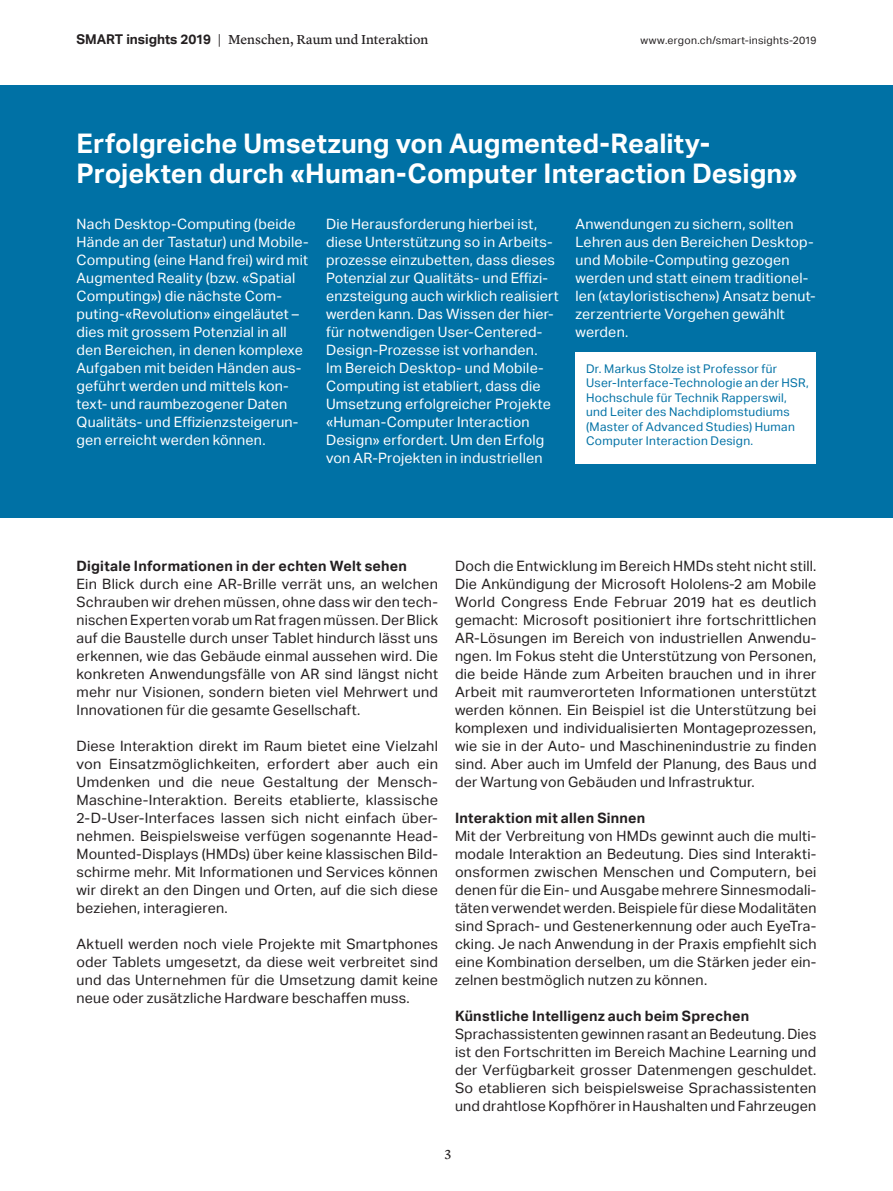
<style>
.page{position:relative;width:893px;height:1191px;background:#fff}
.page>*{position:absolute;margin:0;border:0;box-sizing:border-box;transform-origin:0 0}
.t1{font:700 27px/30px "Aktiv Grotesk";color:#fff}
.t2{font:14.25px/18px "Aktiv Grotesk";letter-spacing:.015em;color:#231f20;text-align:justify}
.t3{font:14.25px/18px "Aktiv Grotesk";letter-spacing:.015em;color:#fff}
.t4{font:700 14.25px "Aktiv Grotesk";letter-spacing:.015em;color:#231f20}
.t5{font:13.5px "Lyon Text Regular No.2";color:#231f20}
.t6{font:12px/14.4px "Aktiv Grotesk";letter-spacing:.02em;color:#0071a5}
.t7{font:10.5px "Aktiv Grotesk";letter-spacing:.03em;color:#231f20}
.s1{font-family:"Aktiv Grotesk";font-weight:700}
</style>
<div class="page">
<div style="left:0;top:85px;width:893px;height:432px;background:#0071a5"></div>
<div style="left:575px;top:352px;width:241px;height:111px;background:#fff"></div>
<p class="t5" style="left:77px;top:29px;width:353px"><span class="s1">SMART insights 2019</span> | Menschen, Raum und Interaktion</p>
<p class="t7" style="left:641px;top:34px;width:177px">www.ergon.ch/smart-insights-2019</p>
<h1 class="t1" style="left:77px;top:129px;width:722px">Erfolgreiche Umsetzung von Augmented-Reality-<br>Projekten durch «Human-Computer Interaction Design»</h1>
<p class="t3" style="left:77px;top:215px;width:234px">Nach Desktop-Computing (beide<br>Hände an der Tastatur) und Mobile-<br>Computing (eine Hand frei) wird mit<br>Augmented Reality (bzw. «Spatial<br>Computing») die nächste Com&shy;puting-«Revolution» eingeläutet – dies mit grossem Potenzial in all den Bereichen, in denen komplexe<br>Aufgaben mit beiden Händen aus&shy;geführt werden und mittels kon&shy;text- und raumbezogener Daten<br>Qualitäts- und Effizienzsteigerun&shy;gen erreicht werden können.</p>
<p class="t3" style="left:326px;top:215px;width:234px">Die Herausforderung hierbei ist, diese Unterstützung so in Arbeits&shy;prozesse einzubetten, dass dieses Potenzial zur Qualitäts- und Effizi&shy;enzsteigung auch wirklich realisiert werden kann. Das Wissen der hier&shy;für notwendigen User-Centered-Design-Prozesse ist vorhanden.<br>Im Bereich Desktop- und Mobile-Computing ist etabliert, dass die Umsetzung erfolgreicher Projekte «Human-Computer Interaction Design» erfordert. Um den Erfolg von AR-Projekten in industriellen</p>
<p class="t3" style="left:575px;top:215px;width:242px">Anwendungen zu sichern, sollten<br>Lehren aus den Bereichen Desktop&shy;und Mobile-Computing gezogen werden und statt einem traditionel&shy;len («tayloristischen») Ansatz benut&shy;zerzentrierte Vorgehen gewählt werden.</p>
<p class="t6" style="left:586px;top:362px;width:224px">Dr. Markus Stolze ist Professor für User-Interface-Technologie an der HSR, Hochschule für Technik Rapperswil, und Leiter des Nachdiplomstudiums (Master of Advanced Studies) Human Computer Interaction Design.</p>
<p class="t4" style="left:77px;top:558px;width:332px">Digitale Informationen in der echten Welt sehen</p>
<p class="t2" style="left:77px;top:575px;width:363px">Ein Blick durch eine AR-Brille verrät uns, an welchen Schrauben wir drehen müssen, ohne dass wir den tech&shy;nischen Experten vorab um Rat fragen müssen. Der Blick auf die Baustelle durch unser Tablet hindurch lässt uns erkennen, wie das Gebäude einmal aussehen wird. Die konkreten Anwendungsfälle von AR sind längst nicht mehr nur Visionen, sondern bieten viel Mehrwert und Innovationen für die gesamte Gesellschaft.</p>
<p class="t2" style="left:77px;top:737px;width:363px">Diese Interaktion direkt im Raum bietet eine Vielzahl von Einsatzmöglichkeiten, erfordert aber auch ein Umdenken und die neue Gestaltung der Mensch-Maschine-Interaktion. Bereits etablierte, klassische 2-D-User-Interfaces lassen sich nicht einfach über&shy;nehmen. Beispielsweise verfügen sogenannte Head-Mounted-Displays (HMDs) über keine klassischen Bild&shy;schirme mehr. Mit Informationen und Services können wir direkt an den Dingen und Orten, auf die sich diese beziehen, interagieren.</p>
<p class="t2" style="left:77px;top:935px;width:363px">Aktuell werden noch viele Projekte mit Smartphones oder Tablets umgesetzt, da diese weit verbreitet sind und das Unternehmen für die Umsetzung damit keine neue oder zusätzliche Hardware beschaffen muss.</p>
<p class="t2" style="left:455px;top:557px;width:363px">Doch die Entwicklung im Bereich HMDs steht nicht still.<br>Die Ankündigung der Microsoft Hololens-2 am Mobile World Congress Ende Februar 2019 hat es deutlich gemacht: Microsoft positioniert ihre fortschrittlichen AR-Lösungen im Bereich von industriellen Anwendu&shy;ngen. Im Fokus steht die Unterstützung von Personen, die beide Hände zum Arbeiten brauchen und in ihrer Arbeit mit raumverorteten Informationen unterstützt werden können. Ein Beispiel ist die Unterstützung bei komplexen und individualisierten Montageprozessen, wie sie in der Auto- und Maschinenindustrie zu finden sind. Aber auch im Umfeld der Planung, des Baus und der Wartung von Gebäuden und Infrastruktur.</p>
<p class="t4" style="left:455px;top:810px;width:192px">Interaktion mit allen Sinnen</p>
<p class="t2" style="left:455px;top:827px;width:363px">Mit der Verbreitung von HMDs gewinnt auch die multi&shy;modale Interaktion an Bedeutung. Dies sind Interakti&shy;onsformen zwischen Menschen und Computern, bei denen für die Ein- und Ausgabe mehrere Sinnesmodali&shy;täten verwendet werden. Beispiele für diese Modalitäten sind Sprach- und Gestenerkennung oder auch EyeTra&shy;cking. Je nach Anwendung in der Praxis empfiehlt sich eine Kombination derselben, um die Stärken jeder ein&shy;zelnen bestmöglich nutzen zu können.</p>
<p class="t4" style="left:455px;top:1008px;width:296px">Künstliche Intelligenz auch beim Sprechen</p>
<p class="t2" style="left:455px;top:1025px;width:363px">Sprachassistenten gewinnen rasant an Bedeutung. Dies ist den Fortschritten im Bereich Machine Learning und der Verfügbarkeit grosser Datenmengen geschuldet.<br>So etablieren sich beispielsweise Sprachassistenten und drahtlose Kopfhörer in Haushalten und Fahrzeugen</p>
<p class="t5" style="left:444px;top:1143px;width:8px">3</p>
</div>
